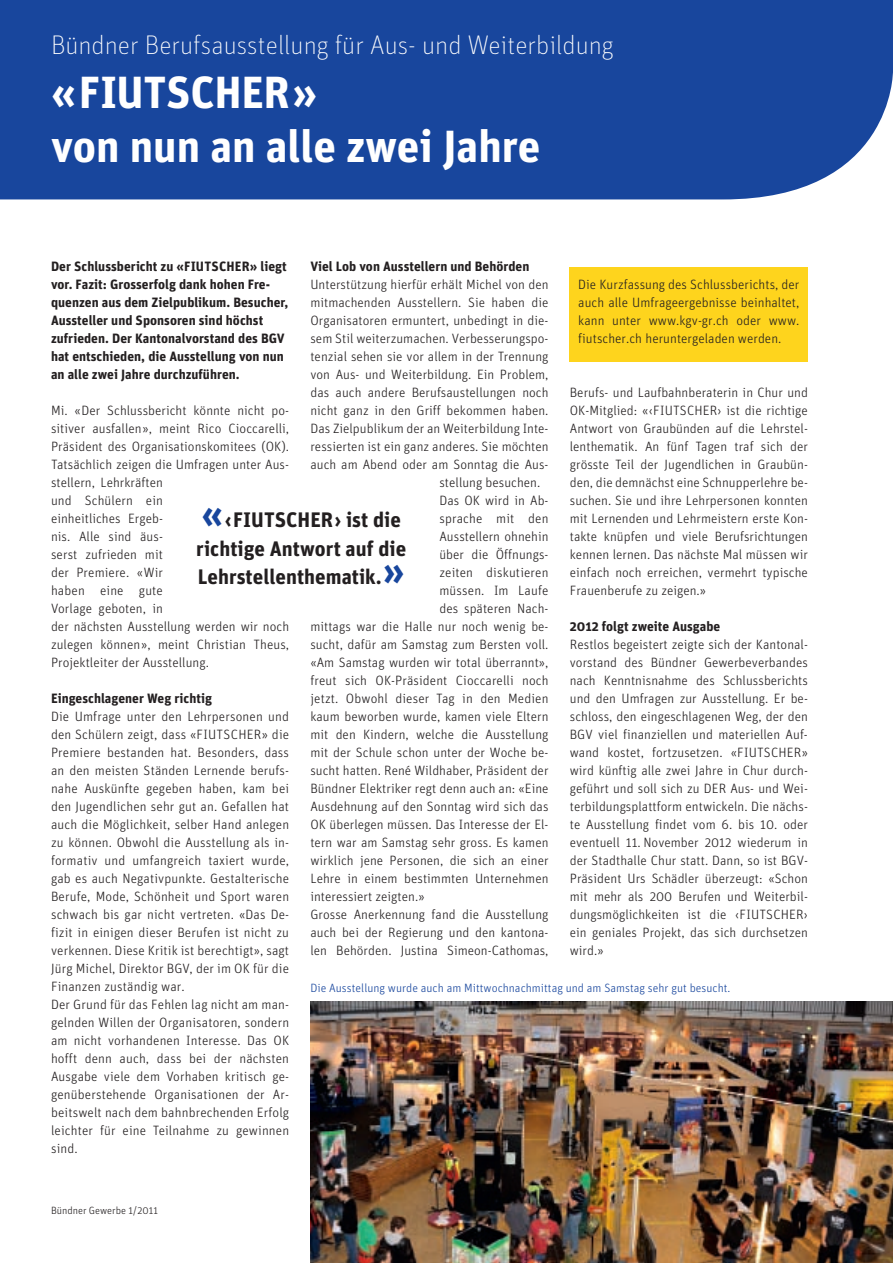
<style>
.page{position:relative;width:893px;height:1263px;background:#fff}
.page>*{position:absolute;margin:0;border:0;box-sizing:border-box;transform-origin:0 0}
.t1{font:45px/54px "Unit SO Pri Bold";color:#fff}
.t2{font:27px "Unit SO Pri Thin";color:#fff}
.t3{font:21px/28.5px "Unit SO Pri Bold";color:#231f20}
.t4{font:13.5px/18px "Unit SO Pri Light";color:#231f20}
.t5{font:13.5px/18px "Unit SO Pri Bold";color:#231f20}
.t6{font:12px "Unit SO Pri Light";color:#18469d}
.t7{font:10.5px "Unit SO Pri Light";color:#231f20}
.s1{font-family:"Unit SO Pri Bold"}
.s2{font-size:39px;color:#18469d}
</style>
<div class="page">
<div style="left:0;top:0;width:893px;height:199px;background:#18469d"></div>
<img style="left:310px;top:1001px;width:583px;height:262px">
<div style="left:570px;top:267px;width:238px;height:94px;background:#fed41d"></div>
<p class="t2" style="left:51px;top:30px;width:564px">Bündner Berufsausstellung für Aus- und Weiterbildung</p>
<p class="t1" style="left:51px;top:65px;width:491px">«FIUTSCHER»<br>von nun an alle zwei Jahre</p>
<p class="t5" style="left:310px;top:257px;width:221px">Viel Lob von Ausstellern und Behörden</p>
<p class="t4" style="left:310px;top:275px;width:240px">Unterstützung hierfür erhält Michel von den</p>
<p class="t4" style="left:310px;top:293px;width:240px">mitmachenden Ausstellern. Sie haben die</p>
<p class="t4" style="left:310px;top:311px;width:240px">Organisatoren ermuntert, unbedingt in die-</p>
<p class="t4" style="left:310px;top:329px;width:240px">sem Stil weiterzumachen. Verbesserungspo-</p>
<p class="t4" style="left:310px;top:347px;width:240px">tenzial sehen sie vor allem in der Trennung</p>
<p class="t4" style="left:310px;top:365px;width:240px">von Aus- und Weiterbildung. Ein Problem,</p>
<p class="t4" style="left:310px;top:383px;width:240px">das auch andere Berufsaustellungen noch</p>
<p class="t4" style="left:310px;top:401px;width:240px">nicht ganz in den Griff bekommen haben.</p>
<p class="t4" style="left:310px;top:419px;width:240px">Das Zielpublikum der an Weiterbildung Inte-</p>
<p class="t4" style="left:310px;top:437px;width:240px">ressierten ist ein ganz anderes. Sie möchten</p>
<p class="t4" style="left:310px;top:455px;width:240px">auch am Abend oder am Sonntag die Aus-</p>
<p class="t4" style="left:439px;top:473px;width:102px">stellung besuchen.</p>
<p class="t4" style="left:439px;top:491px;width:111px">Das OK wird in Ab-</p>
<p class="t4" style="left:439px;top:509px;width:111px">sprache mit den</p>
<p class="t4" style="left:439px;top:527px;width:111px">Ausstellern ohnehin</p>
<p class="t4" style="left:439px;top:545px;width:111px">über die Öffnungs-</p>
<p class="t4" style="left:439px;top:563px;width:111px">zeiten diskutieren</p>
<p class="t4" style="left:439px;top:581px;width:111px">müssen. Im Laufe</p>
<p class="t4" style="left:439px;top:599px;width:111px">des späteren Nach-</p>
<p class="t4" style="left:310px;top:617px;width:240px">mittags war die Halle nur noch wenig be-</p>
<p class="t4" style="left:310px;top:635px;width:240px">sucht, dafür am Samstag zum Bersten voll.</p>
<p class="t4" style="left:310px;top:653px;width:240px">«Am Samstag wurden wir total überrannt»,</p>
<p class="t4" style="left:310px;top:671px;width:240px">freut sich OK-Präsident Cioccarelli noch</p>
<p class="t4" style="left:310px;top:689px;width:240px">jetzt. Obwohl dieser Tag in den Medien</p>
<p class="t4" style="left:310px;top:707px;width:240px">kaum beworben wurde, kamen viele Eltern</p>
<p class="t4" style="left:310px;top:725px;width:240px">mit den Kindern, welche die Ausstellung</p>
<p class="t4" style="left:310px;top:743px;width:240px">mit der Schule schon unter der Woche be-</p>
<p class="t4" style="left:310px;top:761px;width:240px">sucht hatten. René Wildhaber, Präsident der</p>
<p class="t4" style="left:310px;top:779px;width:240px">Bündner Elektriker regt denn auch an: «Eine</p>
<p class="t4" style="left:310px;top:797px;width:240px">Ausdehnung auf den Sonntag wird sich das</p>
<p class="t4" style="left:310px;top:815px;width:240px">OK überlegen müssen. Das Interesse der El-</p>
<p class="t4" style="left:310px;top:833px;width:240px">tern war am Samstag sehr gross. Es kamen</p>
<p class="t4" style="left:310px;top:851px;width:240px">wirklich jene Personen, die sich an einer</p>
<p class="t4" style="left:310px;top:869px;width:240px">Lehre in einem bestimmten Unternehmen</p>
<p class="t4" style="left:310px;top:887px;width:116px">interessiert zeigten.»</p>
<p class="t4" style="left:310px;top:905px;width:240px">Grosse Anerkennung fand die Ausstellung</p>
<p class="t4" style="left:310px;top:923px;width:240px">auch bei der Regierung und den kantona-</p>
<p class="t4" style="left:310px;top:941px;width:240px">len Behörden. Justina Simeon-Cathomas,</p>
<p class="t5" style="left:51px;top:257px;width:239px">Der Schlussbericht zu «FIUTSCHER» liegt vor. Fazit: Grosserfolg dank hohen Fre&shy;quenzen aus dem Zielpublikum. Besucher, Aussteller und Sponsoren sind höchst zufrieden. Der Kantonalvorstand des BGV hat entschieden, die Ausstellung von nun an alle zwei Jahre durchzuführen.</p>
<p class="t4" style="left:51px;top:402px;width:240px">Mi. «Der Schlussbericht könnte nicht po&shy;sitiver ausfallen», meint Rico Cioccarelli,<br>Präsident des Organisationskomitees (OK).<br>Tatsächlich zeigen die Umfragen unter Aus&shy;stellern, Lehrkräften<br>und Schülern ein<br>einheitliches Ergeb-<br>nis. Alle sind äus-<br>serst zufrieden mit<br>der Premiere. «Wir<br>haben eine gute<br>Vorlage geboten, in<br>der nächsten Ausstellung werden wir noch zulegen können», meint Christian Theus,<br>Projektleiter der Ausstellung.</p>
<p class="t4" style="left:51px;top:690px;width:240px"><span class="s1">Eingeschlagener Weg richtig<br></span>Die Umfrage unter den Lehrpersonen und den Schülern zeigt, dass «FIUTSCHER» die Premiere bestanden hat. Besonders, dass an den meisten Ständen Lernende berufs&shy;nahe Auskünfte gegeben haben, kam bei den Jugendlichen sehr gut an. Gefallen hat auch die Möglichkeit, selber Hand anlegen zu können. Obwohl die Ausstellung als in&shy;formativ und umfangreich taxiert wurde, gab es auch Negativpunkte. Gestalterische Berufe, Mode, Schönheit und Sport waren schwach bis gar nicht vertreten. «Das De&shy;fizit in einigen dieser Berufen ist nicht zu verkennen. Diese Kritik ist berechtigt», sagt Jürg Michel, Direktor BGV, der im OK für die Finanzen zuständig war.<br>Der Grund für das Fehlen lag nicht am man&shy;gelnden Willen der Organisatoren, sondern am nicht vorhandenen Interesse. Das OK hofft denn auch, dass bei der nächsten Ausgabe viele dem Vorhaben kritisch ge&shy;genüberstehende Organisationen der Ar&shy;beitswelt nach dem bahnbrechenden Erfolg leichter für eine Teilnahme zu gewinnen sind.</p>
<p class="t4" style="left:578px;top:276px;width:223px;text-align:justify">Die Kurzfassung des Schlussberichts, der auch alle Umfrageergebnisse beinhaltet, kann unter www.kgv-gr.ch oder www. fiutscher.ch heruntergeladen werden.</p>
<p class="t4" style="left:570px;top:383px;width:240px;text-align:justify">Berufs- und Laufbahnberaterin in Chur und OK-Mitglied: «‹FIUTSCHER› ist die richtige Antwort von Graubünden auf die Lehrstel&shy;lenthematik. An fünf Tagen traf sich der grösste Teil der Jugendlichen in Graubün&shy;den, die demnächst eine Schnupperlehre be&shy;suchen. Sie und ihre Lehrpersonen konnten mit Lernenden und Lehrmeistern erste Kon&shy;takte knüpfen und viele Berufsrichtungen kennen lernen. Das nächste Mal müssen wir einfach noch erreichen, vermehrt typische Frauenberufe zu zeigen.»</p>
<p class="t4" style="left:570px;top:617px;width:240px"><span class="s1">2012 folgt zweite Ausgabe<br></span>Restlos begeistert zeigte sich der Kantonal&shy;vorstand des Bündner Gewerbeverbandes nach Kenntnisnahme des Schlussberichts und den Umfragen zur Ausstellung. Er be&shy;schloss, den eingeschlagenen Weg, der den BGV viel finanziellen und materiellen Auf&shy;wand kostet, fortzusetzen. «FIUTSCHER» wird künftig alle zwei Jahre in Chur durch&shy;geführt und soll sich zu DER Aus- und Wei&shy;terbildungsplattform entwickeln. Die nächs&shy;te Ausstellung findet vom 6. bis 10. oder eventuell 11. November 2012 wiederum in der Stadthalle Chur statt. Dann, so ist BGV-Präsident Urs Schädler überzeugt: «Schon mit mehr als 200 Berufen und Weiterbil&shy;dungsmöglichkeiten ist die ‹FIUTSCHER› ein geniales Projekt, das sich durchsetzen wird.»</p>
<p class="t3" style="left:196px;top:505px;width:212px"><span class="s2">«</span>‹FIUTSCHER› ist die richtige Antwort auf die<br>Lehrstellenthematik.<span class="s2">»</span></p>
<p class="t6" style="left:310px;top:980px;width:422px">Die Ausstellung wurde auch am Mittwochnachmittag und am Samstag sehr gut besucht.</p>
<p class="t7" style="left:51px;top:1204px;width:109px">Bündner Gewerbe 1/2011</p>
</div>
